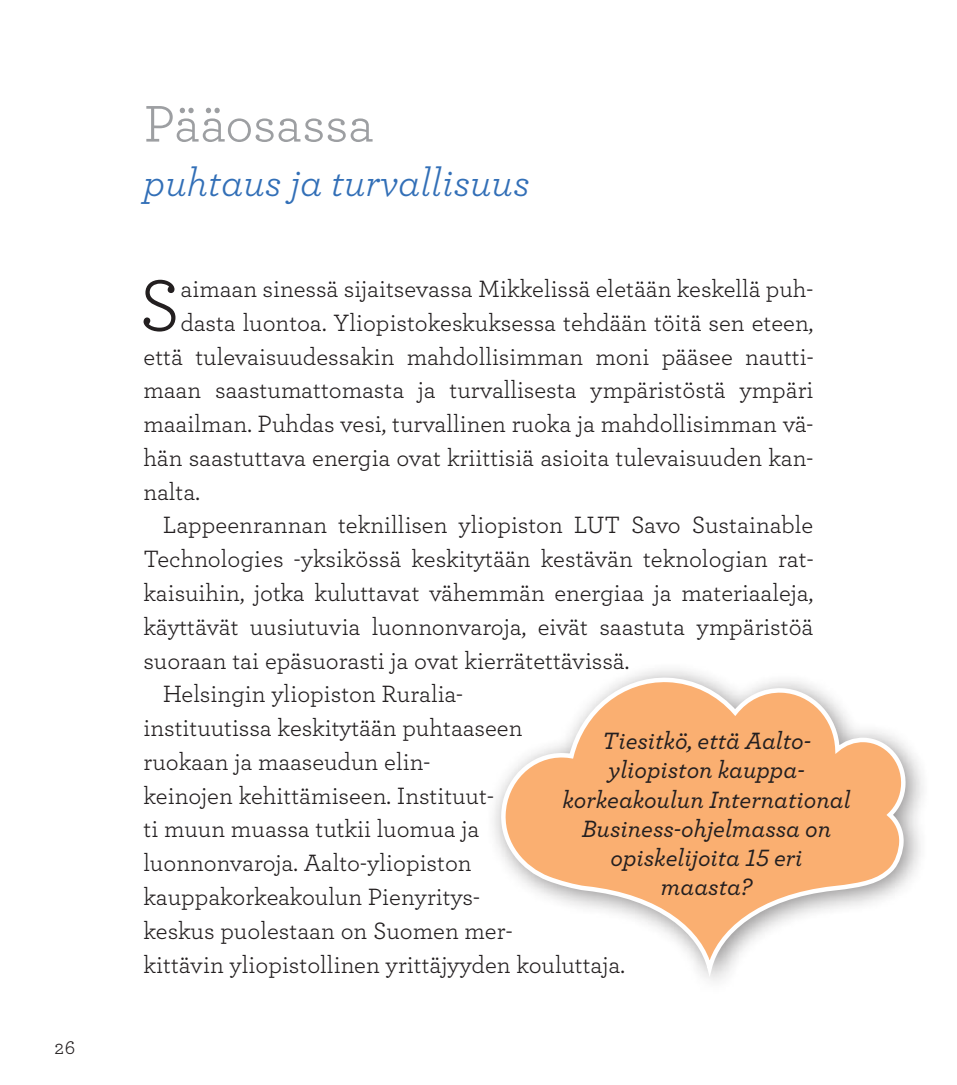
<style>
.page{position:relative;width:957px;height:1085px;background:#fff}
.page>*{position:absolute;margin:0;border:0;box-sizing:border-box;transform-origin:0 0}
.t1{font:76.05px "Archer";color:#231f20}
.t2{font:54px "Archer";letter-spacing:-.005em;color:#9d9fa2}
.t3{font:italic 40.5px "Archer";color:#326fb7}
.t4{font:24.75px "Archer";color:#231f20}
.t5{font:24.75px/29.2px "Archer Medium LF Italic";color:#231f20;text-align:center}
.t6{font:20.25px "Archer";color:#231f20}
</style>
<div class="page">
<hr style="left:956px;top:0;width:1px;height:1084px;background:#a3c7e6">
<div style="left:485px;top:661px;width:445px;height:337px;background:#231f20;opacity:.5"></div>
<svg style="left:498px;top:673px;width:408px;height:314px"></svg>
<p class="t6" style="left:54px;top:1033px;width:22px">26</p>
<h2 class="t2" style="left:144px;top:86px;width:232px">Pääosassa</h2>
<h3 class="t3" style="left:144px;top:153px;width:388px">puhtaus ja turvallisuus</h3>
<h1 class="t1" style="left:139px;top:253px;width:43px">S</h1>
<p class="t4" style="left:180px;top:271px;width:634px">aimaan sinessä sijaitsevassa Mikkelissä eletään keskellä puh-</p>
<p class="t4" style="left:180px;top:305px;width:634px">dasta luontoa. Yliopistokeskuksessa tehdään töitä sen eteen,</p>
<p class="t4" style="left:144px;top:339px;width:671px">että tulevaisuudessakin mahdollisimman moni pääsee nautti-</p>
<p class="t4" style="left:144px;top:373px;width:671px">maan saastumattomasta ja turvallisesta ympäristöstä ympäri</p>
<p class="t4" style="left:144px;top:406px;width:671px">maailman. Puhdas vesi, turvallinen ruoka ja mahdollisimman vä-</p>
<p class="t4" style="left:144px;top:440px;width:671px">hän saastuttava energia ovat kriittisiä asioita tulevaisuuden kan-</p>
<p class="t4" style="left:144px;top:474px;width:58px">nalta.</p>
<p class="t4" style="left:163px;top:508px;width:652px">Lappeenrannan teknillisen yliopiston LUT Savo Sustainable</p>
<p class="t4" style="left:144px;top:542px;width:671px">Technologies -yksikössä keskitytään kestävän teknologian rat-</p>
<p class="t4" style="left:144px;top:575px;width:671px">kaisuihin, jotka kuluttavat vähemmän energiaa ja materiaaleja,</p>
<p class="t4" style="left:144px;top:609px;width:671px">käyttävät uusiutuvia luonnonvaroja, eivät saastuta ympäristöä</p>
<p class="t4" style="left:144px;top:643px;width:487px">suoraan tai epäsuorasti ja ovat kierrätettävissä.</p>
<p class="t4" style="left:163px;top:677px;width:302px">Helsingin yliopiston Ruralia-</p>
<p class="t4" style="left:144px;top:710px;width:380px">instituutissa keskitytään puhtaaseen</p>
<p class="t4" style="left:144px;top:744px;width:288px">ruokaan ja maaseudun elin-</p>
<p class="t4" style="left:144px;top:778px;width:352px">keinojen kehittämiseen. Instituut-</p>
<p class="t4" style="left:144px;top:812px;width:337px">ti muun muassa tutkii luomua ja</p>
<p class="t4" style="left:144px;top:845px;width:330px">luonnonvaroja. Aalto-yliopiston</p>
<p class="t4" style="left:144px;top:879px;width:338px">kauppakorkeakoulun Pienyritys-</p>
<p class="t4" style="left:144px;top:913px;width:370px">keskus puolestaan on Suomen mer-</p>
<p class="t4" style="left:144px;top:947px;width:483px">kittävin yliopistollinen yrittäjyyden kouluttaja.</p>
<p class="t5" style="left:562px;top:725px;width:290px">Tiesitkö, että Aalto&shy;yliopiston kauppa&shy;korkeakoulun International<br>Business-ohjelmassa on opiskelijoita 15 eri maasta?</p>
</div>
